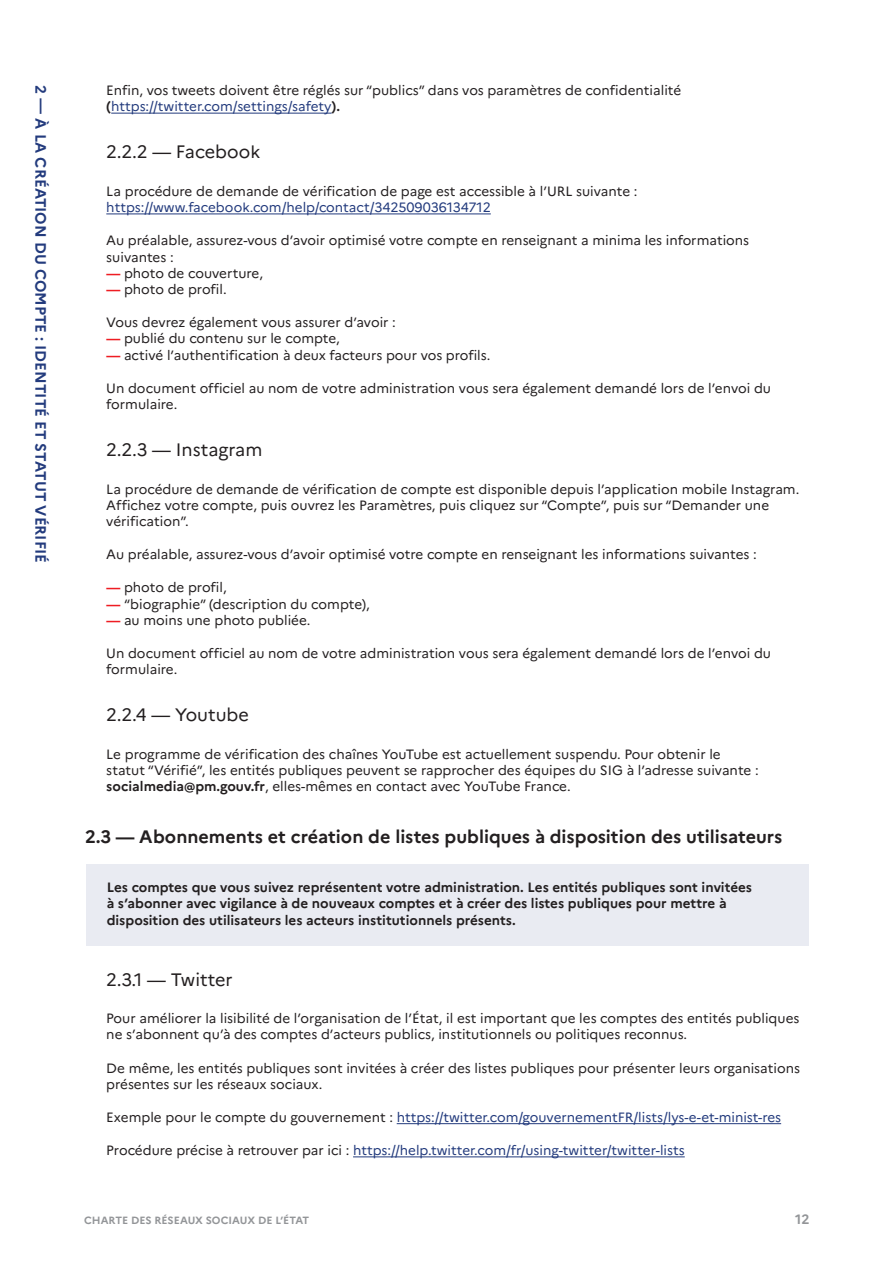
<style>
.page{position:relative;width:893px;height:1263px;background:#fff}
.page>*{position:absolute;margin:0;border:0;box-sizing:border-box;transform-origin:0 0}
.t1{font:700 18px "Marianne";color:#231f20}
.t2{font:18px "Marianne";color:#231f20}
.t3{font:700 15px "Marianne";color:#233b7d}
.t4{font:13.5px/16.2px "Marianne";color:#231f20}
.t5{font:13.5px "Marianne";color:#233b7d}
.t6{font:700 13.5px/16.2px "Marianne";color:#231f20}
.t7{font:700 13.5px "Marianne";color:#939598}
.t8{font:700 10.5px "Marianne";color:#939598}
.s1{font-weight:700}
.s2{color:#233b7d}
.s3{font-weight:700;color:#ee1d23}
.s4{color:#231f20}
</style>
<div class="page">
<hr style="left:111px;top:113px;width:221px;height:1px;background:#233b7d">
<hr style="left:106px;top:213px;width:385px;height:1px;background:#233b7d">
<div style="left:87px;top:864px;width:722px;height:81px;background:#e9ebf2"></div>
<hr style="left:397px;top:1123px;width:384px;height:1px;background:#233b7d">
<hr style="left:353px;top:1156px;width:332px;height:1px;background:#233b7d">
<p class="t3" style="left:50px;top:85px;width:479px;rotate:90deg">2 — À LA CRÉATION DU COMPTE : IDENTITÉ ET STATUT VÉRIFIÉ</p>
<p class="t4" style="left:106px;top:82px;width:577px">Enfin, vos tweets doivent être réglés sur “publics” dans vos paramètres de confidentialité <span class="s1">(</span><span class="s2">https://twitter.com/settings/safety</span><span class="s1">).</span></p>
<h1 class="t2" style="left:106px;top:141px;width:155px">2.2.2 — Facebook</h1>
<p class="t4" style="left:106px;top:183px;width:533px">La procédure de demande de vérification de page est accessible à l’URL suivante :</p>
<p class="t5" style="left:106px;top:199px;width:386px">https://www.facebook.com/help/contact/342509036134712</p>
<p class="t4" style="left:106px;top:232px;width:644px">Au préalable, assurez-vous d’avoir optimisé votre compte en renseignant a minima les informations suivantes :</p>
<p class="t4" style="left:106px;top:265px;width:158px"><span class="s3">—</span> photo de couverture,</p>
<p class="t4" style="left:106px;top:281px;width:122px"><span class="s3">—</span> photo de profil.</p>
<p class="t4" style="left:106px;top:314px;width:291px">Vous devrez également vous assurer d’avoir :</p>
<p class="t4" style="left:106px;top:330px;width:235px"><span class="s3">—</span> publié du contenu sur le compte,</p>
<p class="t4" style="left:106px;top:347px;width:385px"><span class="s3">—</span> activé l’authentification à deux facteurs pour vos profils.</p>
<p class="t4" style="left:106px;top:380px;width:666px">Un document officiel au nom de votre administration vous sera également demandé lors de l’envoi du formulaire.</p>
<h1 class="t2" style="left:106px;top:439px;width:158px">2.2.3 — Instagram</h1>
<p class="t4" style="left:106px;top:481px;width:695px">La procédure de demande de vérification de compte est disponible depuis l’application mobile Instagram.<br>Affichez votre compte, puis ouvrez les Paramètres, puis cliquez sur “Compte”, puis sur “Demander une vérification”.</p>
<p class="t4" style="left:106px;top:546px;width:652px">Au préalable, assurez-vous d’avoir optimisé votre compte en renseignant les informations suivantes :</p>
<p class="t4" style="left:106px;top:579px;width:122px"><span class="s3">—</span> photo de profil,</p>
<p class="t4" style="left:106px;top:596px;width:265px"><span class="s3">—</span> “biographie” (description du compte),</p>
<p class="t4" style="left:106px;top:612px;width:206px"><span class="s3">—</span> au moins une photo publiée.</p>
<p class="t4" style="left:106px;top:645px;width:666px">Un document officiel au nom de votre administration vous sera également demandé lors de l’envoi du formulaire.</p>
<h1 class="t2" style="left:106px;top:704px;width:144px">2.2.4 — Youtube</h1>
<p class="t4" style="left:106px;top:746px;width:654px">Le programme de vérification des chaînes YouTube est actuellement suspendu. Pour obtenir le statut “Vérifié”, les entités publiques peuvent se rapprocher des équipes du SIG à l’adresse suivante : <span class="s1">socialmedia@pm.gouv.fr</span>, elles-mêmes en contact avec YouTube France.</p>
<h1 class="t1" style="left:85px;top:825px;width:699px">2.3 — Abonnements et création de listes publiques à disposition des utilisateurs</h1>
<p class="t6" style="left:107px;top:879px;width:647px">Les comptes que vous suivez représentent votre administration. Les entités publiques sont invitées à s’abonner avec vigilance à de nouveaux comptes et à créer des listes publiques pour mettre à disposition des utilisateurs les acteurs institutionnels présents.</p>
<h1 class="t2" style="left:106px;top:968px;width:128px">2.3.1 — Twitter</h1>
<p class="t4" style="left:106px;top:1010px;width:695px">Pour améliorer la lisibilité de l’organisation de l’État, il est important que les comptes des entités publiques ne s’abonnent qu’à des comptes d’acteurs publics, institutionnels ou politiques reconnus.</p>
<p class="t4" style="left:106px;top:1059px;width:695px">De même, les entités publiques sont invitées à créer des listes publiques pour présenter leurs organisations présentes sur les réseaux sociaux.</p>
<p class="t5" style="left:106px;top:1109px;width:676px"><span class="s4">Exemple pour le compte du gouvernement :</span> https://twitter.com/gouvernementFR/lists/lys-e-et-minist-res</p>
<p class="t5" style="left:106px;top:1142px;width:580px"><span class="s4">Procédure précise à retrouver par ici :</span> https://help.twitter.com/fr/using-twitter/twitter-lists</p>
<p class="t8" style="left:84px;top:1214px;width:227px">CHARTE DES RÉSEAUX SOCIAUX DE L’ÉTAT</p>
<p class="t7" style="left:795px;top:1211px;width:16px">12</p>
</div>
